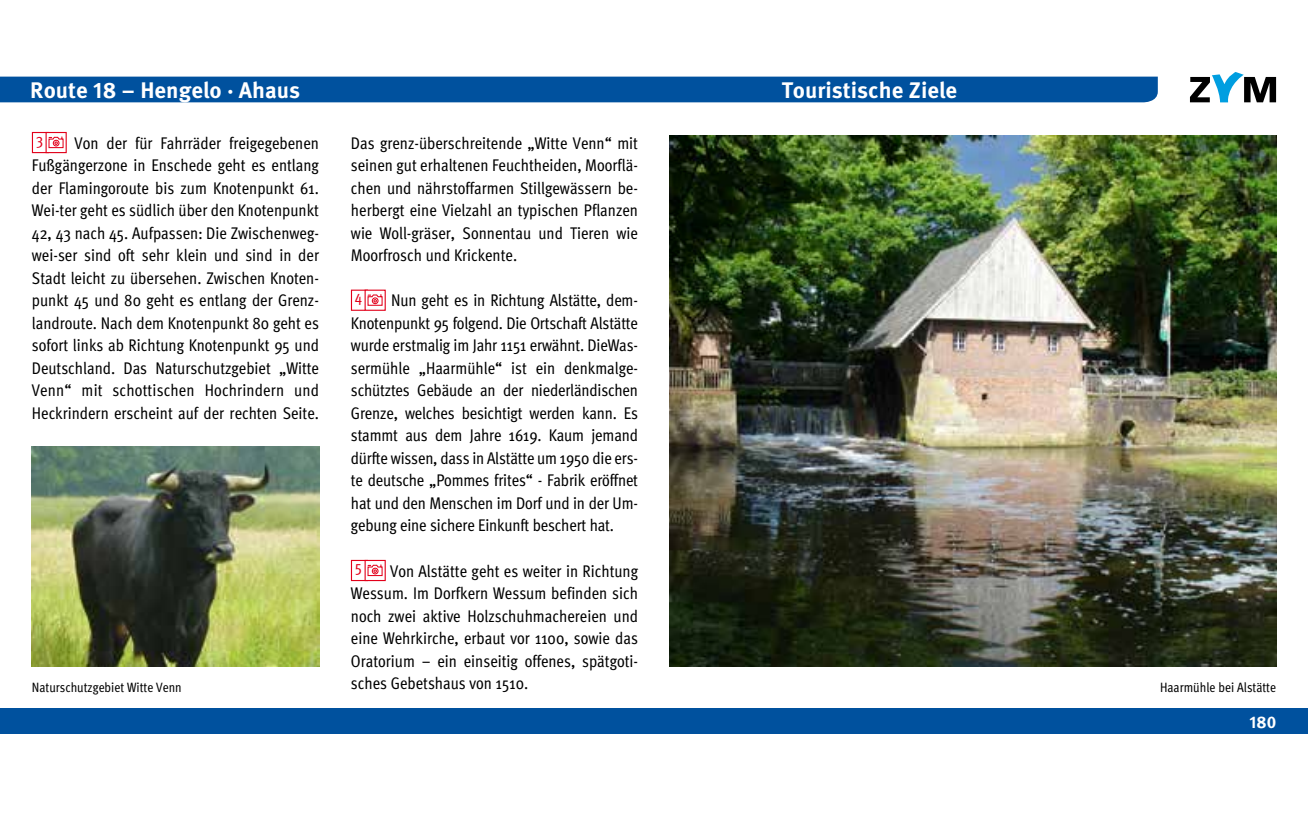
<style>
.page{position:relative;width:1308px;height:830px;background:#fff}
.page>*{position:absolute;margin:0;border:0;box-sizing:border-box;transform-origin:0 0}
.t1{font:700 22.5px "Meta Pro";color:#fff}
.t2{font:condensed 16.88px/22.5px "Meta OT";color:#000;text-align:justify}
.t3{font:700 16.88px "Meta Pro";color:#fff}
.t4{font:condensed 15.75px "Meta OT";color:#e2001a}
.t5{font:condensed 13.5px "Meta OT";color:#000}
</style>
<div class="page">
<img style="left:670px;top:136px;width:606px;height:530px">
<div style="left:32px;top:132px;width:17px;height:21px;background:#fff;border:1px solid #e2001a"></div>
<svg style="left:48px;top:134px;width:16px;height:17px"></svg>
<svg style="left:48px;top:136px;width:16px;height:12px"></svg>
<div style="left:46px;top:132px;width:21px;height:21px;border:1px solid #e2001a"></div>
<img style="left:32px;top:446px;width:287px;height:220px">
<div style="left:351px;top:289px;width:17px;height:21px;background:#fff;border:1px solid #e2001a"></div>
<div style="left:365px;top:290px;width:20px;height:20px;background:linear-gradient(to right,#fff,#fff)"></div>
<svg style="left:367px;top:294px;width:15px;height:11px"></svg>
<div style="left:364px;top:289px;width:22px;height:21px;border:1px solid #e2001a"></div>
<div style="left:351px;top:559px;width:17px;height:21px;background:#fff;border:1px solid #e2001a"></div>
<div style="left:365px;top:560px;width:20px;height:20px;background:linear-gradient(to right,#fdf6f6,#fef8f9)"></div>
<svg style="left:367px;top:564px;width:15px;height:11px"></svg>
<div style="left:364px;top:559px;width:22px;height:21px;border:1px solid #e2001a"></div>
<div style="left:0;top:77px;width:1157px;height:25px;background:#00519e"></div>
<div style="left:0;top:708px;width:1307px;height:25px;background:#00519e"></div>
<svg style="left:1190px;top:102px;width:86px;height:1px"></svg>
<svg style="left:1190px;top:72px;width:86px;height:30px"></svg>
<h1 class="t1" style="left:30px;top:76px;width:271px">Route 18 – Hengelo · Ahaus</h1>
<h1 class="t1" style="left:781px;top:76px;width:177px">Touristische Ziele</h1>
<p class="t2" style="left:32px;top:131px;width:289px;text-indent:43px">Von der für Fahrräder freigegebenen Fußgängerzone in Enschede geht es entlang der Flamingoroute bis zum Knotenpunkt 61.<br>Wei-ter geht es südlich über den Knotenpunkt 42, 43 nach 45. Aufpassen: Die Zwischenweg&shy;wei-ser sind oft sehr klein und sind in der Stadt leicht zu übersehen. Zwischen Knoten&shy;punkt 45 und 80 geht es entlang der Grenz&shy;landroute. Nach dem Knotenpunkt 80 geht es sofort links ab Richtung Knotenpunkt 95 und Deutschland. Das Naturschutzgebiet „Witte Venn“ mit schottischen Hochrindern und Heckrindern erscheint auf der rechten Seite.</p>
<p class="t4" style="left:36px;top:129px;width:9px">3</p>
<p class="t5" style="left:32px;top:678px;width:151px">Naturschutzgebiet Witte Venn</p>
<p class="t2" style="left:351px;top:131px;width:289px">Das grenz-überschreitende „Witte Venn“ mit seinen gut erhaltenen Feuchtheiden, Moorflä&shy;chen und nährstoffarmen Stillgewässern be&shy;herbergt eine Vielzahl an typischen Pflanzen wie Woll-gräser, Sonnentau und Tieren wie Moorfrosch und Krickente.</p>
<p class="t4" style="left:355px;top:286px;width:9px">4</p>
<p class="t2" style="left:351px;top:288px;width:289px;text-indent:40px">Nun geht es in Richtung Alstätte, dem-Knotenpunkt 95 folgend. Die Ortschaft Alstätte wurde erstmalig im Jahr 1151 erwähnt. DieWas&shy;sermühle „Haarmühle“ ist ein denkmalge&shy;schütztes Gebäude an der niederländischen Grenze, welches besichtigt werden kann. Es stammt aus dem Jahre 1619. Kaum jemand dürfte wissen, dass in Alstätte um 1950 die ers&shy;te deutsche „Pommes frites“ - Fabrik eröffnet hat und den Menschen im Dorf und in der Um&shy;gebung eine sichere Einkunft beschert hat.</p>
<p class="t4" style="left:355px;top:556px;width:8px">5</p>
<p class="t2" style="left:351px;top:558px;width:289px;text-indent:39px">Von Alstätte geht es weiter in Richtung Wessum. Im Dorfkern Wessum befinden sich noch zwei aktive Holzschuhmachereien und eine Wehrkirche, erbaut vor 1100, sowie das Oratorium – ein einseitig offenes, spätgoti&shy;sches Gebetshaus von 1510.</p>
<p class="t5" style="left:1160px;top:678px;width:118px">Haarmühle bei Alstätte</p>
<p class="t3" style="left:1249px;top:711px;width:28px">180</p>
</div>
